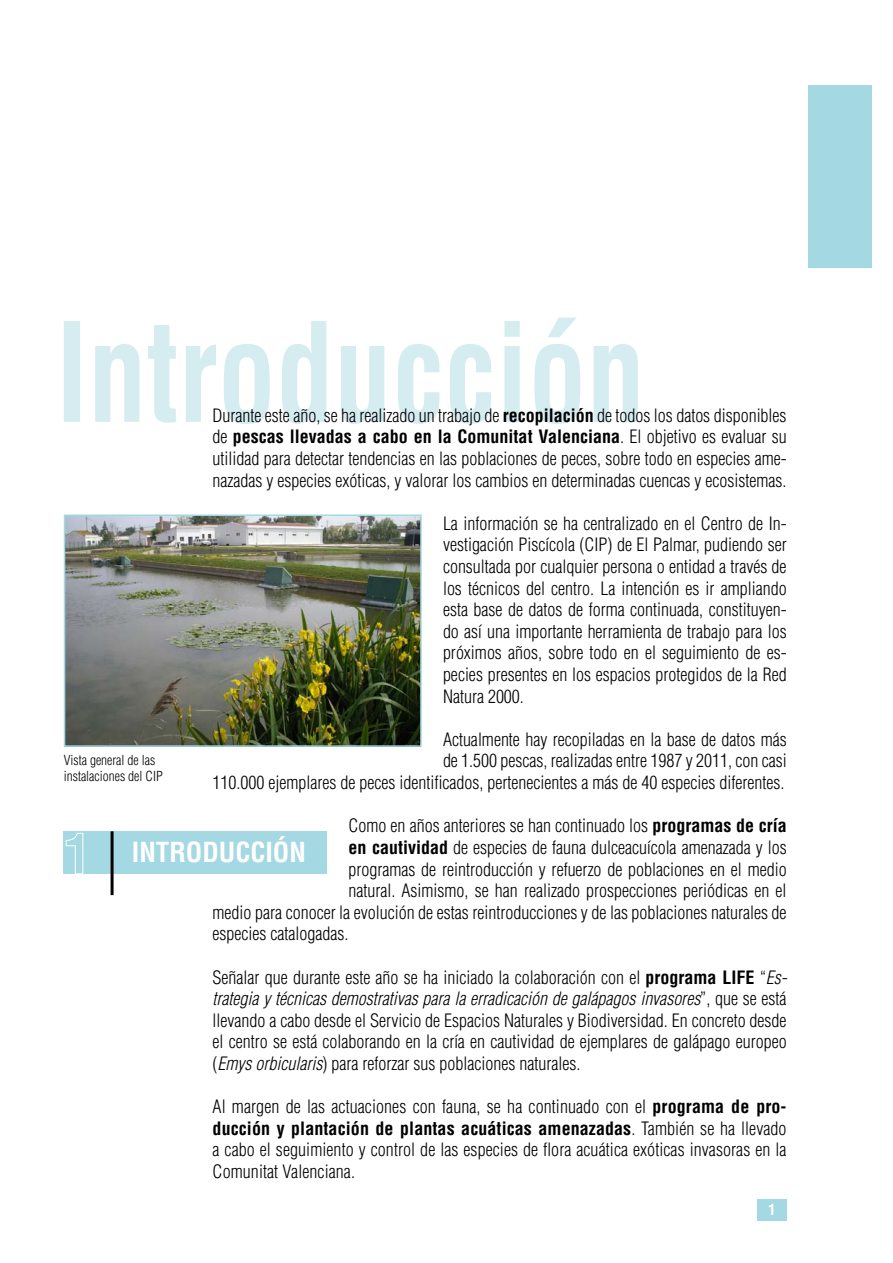
<style>
.page{position:relative;width:893px;height:1263px;background:#fff}
.page>*{position:absolute;margin:0;border:0;box-sizing:border-box;transform-origin:0 0}
.t1{font:700 condensed 27px "Helvetica LT Std";color:#fff}
.t2{font:300 condensed 18px/21.6px "Helvetica LT Std";color:#000;text-align:justify}
.t3{font:700 condensed 15px "Helvetica LT Std";color:#fff}
.t4{font:300 condensed 13.5px/16.2px "Helvetica LT Std";color:#000}
.s1{font-weight:700}
.s2{font-style:italic}
</style>
<div class="page">
<div style="left:757px;top:1199px;width:30px;height:21px;background:#a4d8e3"></div>
<svg style="left:64px;top:318px;width:574px;height:106px"></svg>
<img style="left:67px;top:517px;width:352px;height:227px">
<div style="left:64px;top:514px;width:358px;height:233px;border:2px solid #a4d8e3"></div>
<div style="left:808px;top:85px;width:64px;height:182px;background:#a4d8e3"></div>
<div style="left:64px;top:831px;width:263px;height:43px;background:#a4d8e3"></div>
<hr style="left:111px;top:831px;width:3px;height:64px;background:#000">
<svg style="left:65px;top:832px;width:19px;height:42px"></svg>
<p class="t2" style="left:213px;top:404px;width:576px">Durante este año, se ha realizado un trabajo de <span class="s1">recopilación</span> de todos los datos disponibles de <span class="s1">pescas llevadas a cabo en la Comunitat Valenciana</span>. El objetivo es evaluar su utilidad para detectar tendencias en las poblaciones de peces, sobre todo en especies ame&shy;nazadas y especies exóticas, y valorar los cambios en determinadas cuencas y ecosistemas.</p>
<p class="t2" style="left:443px;top:512px;width:345px">La información se ha centralizado en el Centro de In&shy;vestigación Piscícola (CIP) de El Palmar, pudiendo ser consultada por cualquier persona o entidad a través de los técnicos del centro. La intención es ir ampliando esta base de datos de forma continuada, constituyen&shy;do así una importante herramienta de trabajo para los próximos años, sobre todo en el seguimiento de es&shy;pecies presentes en los espacios protegidos de la Red Natura 2000.</p>
<p class="t2" style="left:213px;top:728px;width:576px;text-align:right">Actualmente hay recopiladas en la base de datos más<br>de 1.500 pescas, realizadas entre 1987 y 2011, con casi<br>110.000 ejemplares de peces identificados, pertenecientes a más de 40 especies diferentes.</p>
<p class="t2" style="left:348px;top:815px;width:440px">Como en años anteriores se han continuado los <span class="s1">programas de cría</span></p>
<p class="t2" style="left:348px;top:836px;width:440px"><span class="s1">en cautividad</span> de especies de fauna dulceacuícola amenazada y los</p>
<p class="t2" style="left:348px;top:858px;width:440px">programas de reintroducción y refuerzo de poblaciones en el medio</p>
<p class="t2" style="left:348px;top:880px;width:440px">natural. Asimismo, se han realizado prospecciones periódicas en el</p>
<p class="t2" style="left:213px;top:901px;width:575px">medio para conocer la evolución de estas reintroducciones y de las poblaciones naturales de</p>
<p class="t2" style="left:213px;top:923px;width:137px">especies catalogadas.</p>
<p class="t2" style="left:213px;top:966px;width:576px">Señalar que durante este año se ha iniciado la colaboración con el <span class="s1">programa LIFE</span> “<span class="s2">Es&shy;trategia y técnicas demostrativas para la erradicación de galápagos invasores</span>”, que se está llevando a cabo desde el Servicio de Espacios Naturales y Biodiversidad. En concreto desde el centro se está colaborando en la cría en cautividad de ejemplares de galápago europeo (<span class="s2">Emys orbicularis</span>) para reforzar sus poblaciones naturales.</p>
<p class="t2" style="left:213px;top:1096px;width:576px">Al margen de las actuaciones con fauna, se ha continuado con el <span class="s1">programa de pro&shy;ducción y plantación de plantas acuáticas amenazadas</span>. También se ha llevado a cabo el seguimiento y control de las especies de flora acuática exóticas invasoras en la Comunitat Valenciana.</p>
<p class="t4" style="left:64px;top:752px;width:100px">Vista general de las instalaciones del CIP</p>
<h1 class="t1" style="left:132px;top:835px;width:176px">INTRODUCCIÓN</h1>
<p class="t3" style="left:768px;top:1200px;width:9px">1</p>
</div>
